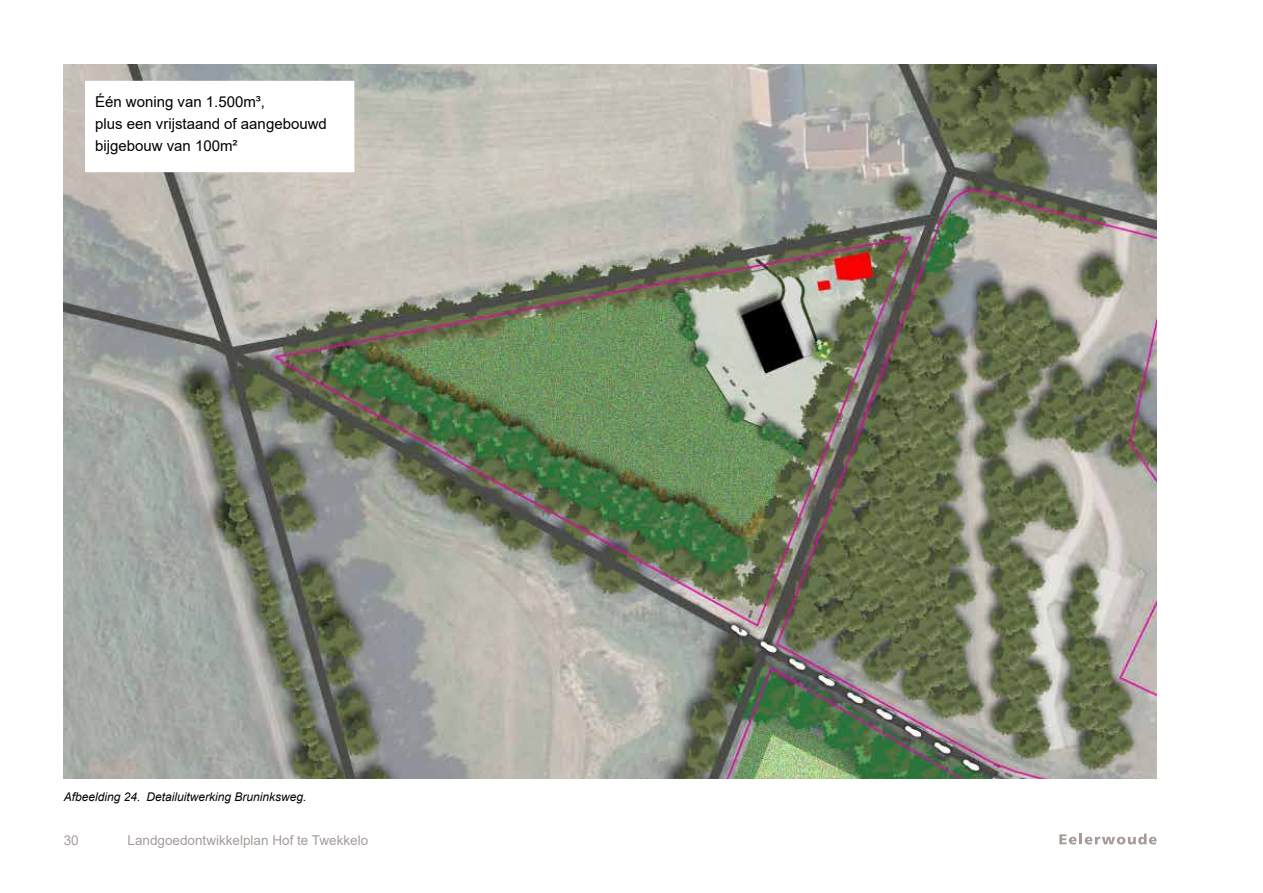
<style>
.page{position:relative;width:1263px;height:893px;background:#fff}
.page>*{position:absolute;margin:0;border:0;box-sizing:border-box;transform-origin:0 0}
.t1{font:15px/21.8px "Arial";color:#000}
.t2{font:13.5px "Arial";color:#a59c99}
.t3{font:italic 12px "Arial";color:#000}
</style>
<div class="page">
<svg style="left:1059px;top:834px;width:98px;height:10px"></svg>
<img style="left:64px;top:64px;width:1093px;height:714px">
<div style="left:86px;top:82px;width:268px;height:89px;background:#fff"></div>
<p class="t1" style="left:95px;top:91px;width:233px">Één woning van 1.500m³,<br>plus een vrijstaand of aangebouwd bijgebouw van 100m²</p>
<p class="t3" style="left:64px;top:789px;width:244px">Afbeelding 24. Detailuitwerking Bruninksweg.</p>
<p class="t2" style="left:64px;top:830px;width:17px">30</p>
<p class="t2" style="left:128px;top:830px;width:242px">Landgoedontwikkelplan Hof te Twekkelo</p>
</div>
